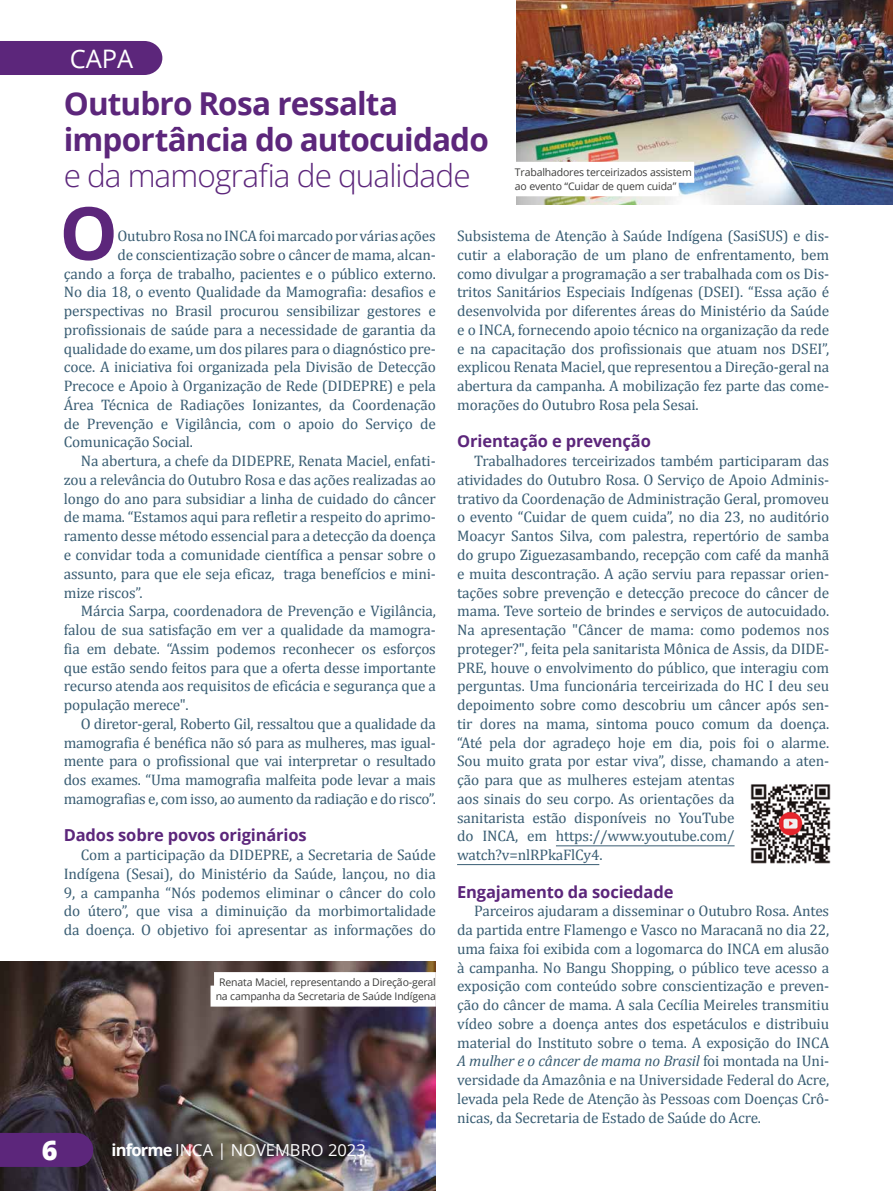
<style>
.page{position:relative;width:893px;height:1191px;background:#fff}
.page>*{position:absolute;margin:0;border:0;box-sizing:border-box;transform-origin:0 0}
.t1{font:700 73.35px "Open Sans";color:#5c267b}
.t2{font:700 31.5px/36px "Open Sans";letter-spacing:-.025em;color:#5c267b}
.t3{font:31.5px "Open Sans";letter-spacing:-.025em;color:#5c267b}
.t4{font:800 27px "Open Sans";color:#fff}
.t5{font:25.5px "Open Sans";color:#fff}
.t6{font:700 16.5px "Open Sans";letter-spacing:-.01em;color:#5c267b}
.t7{font:16.5px "Open Sans";color:#fff}
.t8{font:15.3px/18.8px "Cambria";letter-spacing:-.01em;color:#395d73;text-align:justify}
.t9{font:10.5px/13.5px "Open Sans";letter-spacing:-.015em;color:#3c3c3b}
.s1{font-weight:700}
.s2{font-style:italic}
</style>
<div class="page">
<img style="left:0;top:961px;width:435px;height:230px">
<img style="left:517px;top:0;width:376px;height:205px">
<hr style="left:556px;top:845px;width:179px;height:1px;background:#395d73">
<hr style="left:457px;top:864px;width:142px;height:1px;background:#395d73">
<div style="left:515px;top:162px;width:179px;height:21px;background:#fff"></div>
<div style="left:515px;top:175px;width:164px;height:21px;background:#fff"></div>
<div style="left:214px;top:972px;width:222px;height:21px;background:#fff"></div>
<div style="left:211px;top:985px;width:225px;height:21px;background:#fff"></div>
<div style="left:0;top:41px;width:162px;height:34px;background:#5c267b"></div>
<img style="left:750px;top:784px;width:81px;height:80px">
<div style="left:0;top:1132px;width:93px;height:34px;background:#5c267b"></div>
<h3 class="t5" style="left:70px;top:41px;width:65px">CAPA</h3>
<h2 class="t2" style="left:64px;top:85px;width:427px">Outubro Rosa ressalta importância do autocuidado</h2>
<h2 class="t3" style="left:64px;top:154px;width:408px">e da mamografia de qualidade</h2>
<p class="t9" style="left:515px;top:165px;width:178px">Trabalhadores terceirizados assistem ao evento “Cuidar de quem cuida”</p>
<h1 class="t1" style="left:60px;top:181px;width:60px">O</h1>
<p class="t8" style="left:117px;top:226px;width:320px">Outubro Rosa no INCA foi marcado por várias ações</p>
<p class="t8" style="left:117px;top:245px;width:320px">de conscientização sobre o câncer de mama, alcan-</p>
<p class="t8" style="left:64px;top:264px;width:374px">çando a força de trabalho, pacientes e o público externo.</p>
<p class="t8" style="left:64px;top:283px;width:374px">No dia 18, o evento Qualidade da Mamografia: desafios e</p>
<p class="t8" style="left:64px;top:301px;width:374px">perspectivas no Brasil procurou sensibilizar gestores e</p>
<p class="t8" style="left:64px;top:320px;width:374px">profissionais de saúde para a necessidade de garantia da</p>
<p class="t8" style="left:64px;top:339px;width:374px">qualidade do exame, um dos pilares para o diagnóstico pre-</p>
<p class="t8" style="left:64px;top:358px;width:374px">coce. A iniciativa foi organizada pela Divisão de Detecção</p>
<p class="t8" style="left:64px;top:376px;width:374px">Precoce e Apoio à Organização de Rede (DIDEPRE) e pela</p>
<p class="t8" style="left:64px;top:395px;width:374px">Área Técnica de Radiações Ionizantes, da Coordenação</p>
<p class="t8" style="left:64px;top:414px;width:374px">de Prevenção e Vigilância, com o apoio do Serviço de</p>
<p class="t8" style="left:64px;top:433px;width:131px">Comunicação Social.</p>
<p class="t8" style="left:81px;top:451px;width:357px">Na abertura, a chefe da DIDEPRE, Renata Maciel, enfati-</p>
<p class="t8" style="left:64px;top:470px;width:374px">zou a relevância do Outubro Rosa e das ações realizadas ao</p>
<p class="t8" style="left:64px;top:489px;width:374px">longo do ano para subsidiar a linha de cuidado do câncer</p>
<p class="t8" style="left:64px;top:508px;width:374px">de mama. “Estamos aqui para refletir a respeito do aprimo-</p>
<p class="t8" style="left:64px;top:526px;width:374px">ramento desse método essencial para a detecção da doença</p>
<p class="t8" style="left:64px;top:545px;width:374px">e convidar toda a comunidade científica a pensar sobre o</p>
<p class="t8" style="left:64px;top:564px;width:374px">assunto, para que ele seja eficaz, traga benefícios e mini-</p>
<p class="t8" style="left:64px;top:583px;width:80px">mize riscos”.</p>
<p class="t8" style="left:81px;top:601px;width:357px">Márcia Sarpa, coordenadora de Prevenção e Vigilância,</p>
<p class="t8" style="left:64px;top:620px;width:374px">falou de sua satisfação em ver a qualidade da mamogra-</p>
<p class="t8" style="left:64px;top:639px;width:374px">fia em debate. “Assim podemos reconhecer os esforços</p>
<p class="t8" style="left:64px;top:658px;width:374px">que estão sendo feitos para que a oferta desse importante</p>
<p class="t8" style="left:64px;top:676px;width:374px">recurso atenda aos requisitos de eficácia e segurança que a</p>
<p class="t8" style="left:64px;top:695px;width:126px">população merece".</p>
<p class="t8" style="left:81px;top:714px;width:357px">O diretor-geral, Roberto Gil, ressaltou que a qualidade da</p>
<p class="t8" style="left:64px;top:733px;width:374px">mamografia é benéfica não só para as mulheres, mas igual-</p>
<p class="t8" style="left:64px;top:751px;width:374px">mente para o profissional que vai interpretar o resultado</p>
<p class="t8" style="left:64px;top:770px;width:374px">dos exames. “Uma mamografia malfeita pode levar a mais</p>
<p class="t8" style="left:64px;top:789px;width:374px">mamografias e, com isso, ao aumento da radiação e do risco”.</p>
<p class="t6" style="left:64px;top:823px;width:244px">Dados sobre povos originários</p>
<p class="t8" style="left:64px;top:845px;width:374px;text-indent:17px">Com a participação da DIDEPRE, a Secretaria de Saúde Indígena (Sesai), do Ministério da Saúde, lançou, no dia 9, a campanha “Nós podemos eliminar o câncer do colo do útero”, que visa a diminuição da morbimortalidade da doença. O objetivo foi apresentar as informações do</p>
<p class="t9" style="left:216px;top:975px;width:222px;text-align:center">Renata Maciel, representando a Direção-geral na campanha da Secretaria de Saúde Indígena</p>
<h3 class="t4" style="left:42px;top:1129px;width:17px">6</h3>
<p class="t7" style="left:112px;top:1138px;width:256px"><span class="s1">informe</span> INCA | NOVEMBRO 2023</p>
<p class="t8" style="left:457px;top:226px;width:374px">Subsistema de Atenção à Saúde Indígena (SasiSUS) e dis&shy;cutir a elaboração de um plano de enfrentamento, bem como divulgar a programação a ser trabalhada com os Dis&shy;tritos Sanitários Especiais Indígenas (DSEI). “Essa ação é desenvolvida por diferentes áreas do Ministério da Saúde e o INCA, fornecendo apoio técnico na organização da rede e na capacitação dos profissionais que atuam nos DSEI”, explicou Renata Maciel, que representou a Direção-geral na abertura da campanha. A mobilização fez parte das come&shy;morações do Outubro Rosa pela Sesai.</p>
<p class="t6" style="left:457px;top:430px;width:195px">Orientação e prevenção</p>
<p class="t8" style="left:457px;top:451px;width:374px;text-align:left;text-indent:17px">Trabalhadores terceirizados também participaram das atividades do Outubro Rosa. O Serviço de Apoio Adminis&shy;trativo da Coordenação de Administração Geral, promoveu o evento “Cuidar de quem cuida”, no dia 23, no auditório Moacyr Santos Silva, com palestra, repertório de samba do grupo Ziguezasambando, recepção com café da manhã e muita descontração. A ação serviu para repassar orien&shy;tações sobre prevenção e detecção precoce do câncer de mama. Teve sorteio de brindes e serviços de autocuidado.<br>Na apresentação "Câncer de mama: como podemos nos proteger?", feita pela sanitarista Mônica de Assis, da DIDE-PRE, houve o envolvimento do público, que interagiu com perguntas. Uma funcionária terceirizada do HC I deu seu depoimento sobre como descobriu um câncer após sen&shy;tir dores na mama, sintoma pouco comum da doença. “Até pela dor agradeço hoje em dia, pois foi o alarme.<br>Sou muito grata por estar viva”, disse, chamando a aten&shy;ção para que as mulheres estejam atentas<br>aos sinais do seu corpo. As orientações da<br>sanitarista estão disponíveis no YouTube<br>do INCA, em https://www.youtube.com/ watch?v=nlRPkaFlCy4.</p>
<p class="t6" style="left:457px;top:880px;width:218px">Engajamento da sociedade</p>
<p class="t8" style="left:457px;top:901px;width:374px;text-indent:17px">Parceiros ajudaram a disseminar o Outubro Rosa. Antes da partida entre Flamengo e Vasco no Maracanã no dia 22, uma faixa foi exibida com a logomarca do INCA em alusão à campanha. No Bangu Shopping, o público teve acesso a exposição com conteúdo sobre conscientização e preven&shy;ção do câncer de mama. A sala Cecília Meireles transmitiu vídeo sobre a doença antes dos espetáculos e distribuiu material do Instituto sobre o tema. A exposição do INCA <span class="s2">A mulher e o câncer de mama no Brasil</span> foi montada na Uni&shy;versidade da Amazônia e na Universidade Federal do Acre, levada pela Rede de Atenção às Pessoas com Doenças Crô&shy;nicas, da Secretaria de Estado de Saúde do Acre.</p>
</div>
